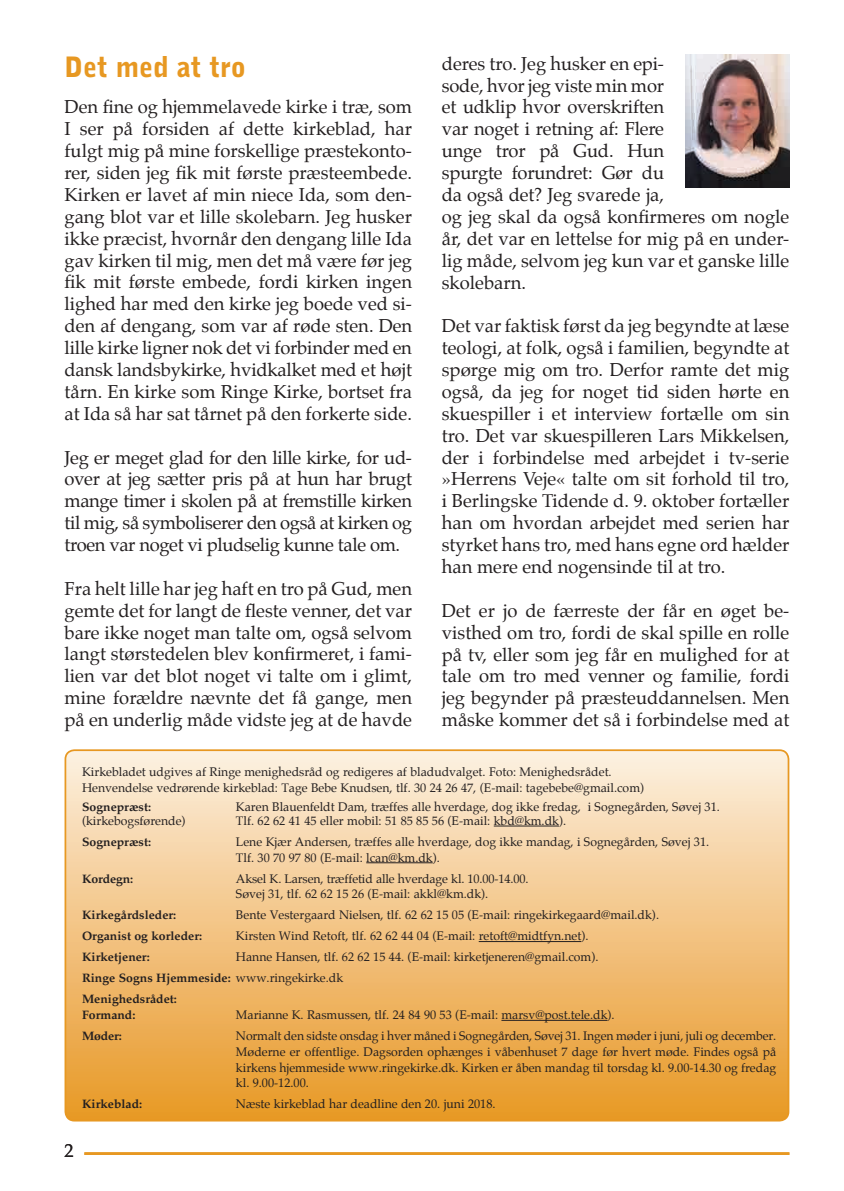
<style>
.page{position:relative;width:844px;height:1191px;background:#fff}
.page>*{position:absolute;margin:0;border:0;box-sizing:border-box;transform-origin:0 0}
.t1{font:900 28px "Bell Gothic BT";color:#e79822}
.t2{font:18.38px/21.9px "Palatino";color:#231f20;text-align:justify}
.t3{font:12.25px/15.8px "Palatino";color:#231f20;text-align:justify}
.t4{font:12.25px "Palatino Bold Os F";color:#231f20}
.s1{font-family:"Palatino"}
</style>
<div class="page">
<hr style="left:84px;top:1152px;width:705px;height:3px;background:#e79822">
<svg style="left:66px;top:751px;width:722px;height:369px;background:#f2c382"></svg>
<div style="left:64px;top:749px;width:725px;height:372px;border:2px solid #e79822;border-radius:9px"></div>
<hr style="left:493px;top:825px;width:66px;height:1px;background:#231f20">
<hr style="left:366px;top:862px;width:66px;height:1px;background:#231f20">
<hr style="left:478px;top:941px;width:103px;height:1px;background:#231f20">
<hr style="left:501px;top:1020px;width:106px;height:1px;background:#231f20">
<img style="left:685px;top:55px;width:104px;height:132px">
<p class="t1" style="left:64px;top:49px;width:182px">Det med at tro</p>
<p class="t2" style="left:64px;top:96px;width:349px">Den fine og hjemmelavede kirke i træ, som I ser på forsiden af dette kirkeblad, har fulgt mig på mine forskellige præstekonto&shy;rer, siden jeg fik mit første præsteembede.<br>Kirken er lavet af min niece Ida, som den&shy;gang blot var et lille skolebarn. Jeg husker ikke præcist, hvornår den dengang lille Ida gav kirken til mig, men det må være før jeg fik mit første embede, fordi kirken ingen lighed har med den kirke jeg boede ved si&shy;den af dengang, som var af røde sten. Den lille kirke ligner nok det vi forbinder med en dansk landsbykirke, hvidkalket med et højt tårn. En kirke som Ringe Kirke, bortset fra at Ida så har sat tårnet på den forkerte side.</p>
<p class="t2" style="left:64px;top:446px;width:349px">Jeg er meget glad for den lille kirke, for ud&shy;over at jeg sætter pris på at hun har brugt mange timer i skolen på at fremstille kirken til mig, så symboliserer den også at kirken og troen var noget vi pludselig kunne tale om.</p>
<p class="t2" style="left:64px;top:577px;width:349px">Fra helt lille har jeg haft en tro på Gud, men gemte det for langt de fleste venner, det var bare ikke noget man talte om, også selvom langt størstedelen blev konfirmeret, i fami&shy;lien var det blot noget vi talte om i glimt, mine forældre nævnte det få gange, men på en underlig måde vidste jeg at de havde</p>
<p class="t2" style="left:441px;top:52px;width:349px;text-align:left">deres tro. Jeg husker en epi-<br>sode, hvor jeg viste min mor<br>et udklip hvor overskriften<br>var noget i retning af: Flere<br>unge tror på Gud. Hun<br>spurgte forundret: Gør du<br>da også det? Jeg svarede ja,<br>og jeg skal da også konfirmeres om nogle år, det var en lettelse for mig på en under&shy;lig måde, selvom jeg kun var et ganske lille skolebarn.</p>
<p class="t2" style="left:441px;top:315px;width:349px">Det var faktisk først da jeg begyndte at læse teologi, at folk, også i familien, begyndte at spørge mig om tro. Derfor ramte det mig også, da jeg for noget tid siden hørte en skuespiller i et interview fortælle om sin tro. Det var skuespilleren Lars Mikkelsen, der i forbindelse med arbejdet i tv-serie »Herrens Veje« talte om sit forhold til tro, i Berlingske Tidende d. 9. oktober fortæller han om hvordan arbejdet med serien har styrket hans tro, med hans egne ord hælder han mere end nogensinde til at tro.</p>
<p class="t2" style="left:441px;top:599px;width:349px">Det er jo de færreste der får en øget be&shy;visthed om tro, fordi de skal spille en rolle på tv, eller som jeg får en mulighed for at tale om tro med venner og familie, fordi jeg begynder på præsteuddannelsen. Men måske kommer det så i forbindelse med at</p>
<p class="t3" style="left:82px;top:763px;width:531px">Kirkebladet udgives af Ringe menighedsråd og redigeres af bladudvalget. Foto: Menighedsrådet.</p>
<p class="t3" style="left:82px;top:779px;width:563px">Henvendelse vedrørende kirkeblad: Tage Bebe Knudsen, tlf. 30 24 26 47, (E-mail: tagebebe@gmail.com)</p>
<p class="t4" style="left:82px;top:799px;width:71px">Sognepræst:</p>
<p class="t3" style="left:236px;top:798px;width:485px">Karen Blauenfeldt Dam, træffes alle hverdage, dog ikke fredag, i Sognegården, Søvej 31.</p>
<p class="t3" style="left:82px;top:812px;width:105px">(kirkebogsførende)</p>
<p class="t3" style="left:236px;top:812px;width:331px">Tlf. 62 62 41 45 eller mobil: 51 85 85 56 (E-mail: kbd@km.dk).</p>
<p class="t4" style="left:82px;top:834px;width:71px">Sognepræst:</p>
<p class="t3" style="left:236px;top:833px;width:474px">Lene Kjær Andersen, træffes alle hverdage, dog ikke mandag, i Sognegården, Søvej 31.</p>
<p class="t3" style="left:236px;top:849px;width:205px">Tlf. 30 70 97 80 (E-mail: lcan@km.dk).</p>
<p class="t4" style="left:82px;top:871px;width:53px">Kordegn:</p>
<p class="t3" style="left:236px;top:870px;width:294px">Aksel K. Larsen, træffetid alle hverdage kl. 10.00-14.00.</p>
<p class="t3" style="left:236px;top:886px;width:254px">Søvej 31, tlf. 62 62 15 26 (E-mail: akkl@km.dk).</p>
<p class="t4" style="left:82px;top:908px;width:96px">Kirkegårdsleder:</p>
<p class="t3" style="left:236px;top:907px;width:424px">Bente Vestergaard Nielsen, tlf. 62 62 15 05 (E-mail: ringekirkegaard@mail.dk).</p>
<p class="t4" style="left:82px;top:929px;width:122px">Organist og korleder:</p>
<p class="t3" style="left:236px;top:928px;width:354px">Kirsten Wind Retoft, tlf. 62 62 44 04 (E-mail: retoft@midtfyn.net).</p>
<p class="t4" style="left:82px;top:950px;width:69px">Kirketjener:</p>
<p class="t3" style="left:236px;top:949px;width:364px">Hanne Hansen, tlf. 62 62 15 44. (E-mail: kirketjeneren@gmail.com).</p>
<p class="t4" style="left:82px;top:971px;width:262px">Ringe Sogns Hjemmeside: <span class="s1">www.ringekirke.dk</span></p>
<p class="t4" style="left:82px;top:992px;width:96px">Menighedsrådet:</p>
<p class="t4" style="left:82px;top:1007px;width:55px">Formand:</p>
<p class="t3" style="left:236px;top:1007px;width:380px">Marianne K. Rasmussen, tlf. 24 84 90 53 (E-mail: marsv@post.tele.dk).</p>
<p class="t4" style="left:82px;top:1028px;width:41px">Møder:</p>
<p class="t3" style="left:236px;top:1028px;width:541px">Normalt den sidste onsdag i hver måned i Sognegården, Søvej 31. Ingen møder i juni, juli og december.</p>
<p class="t3" style="left:236px;top:1043px;width:541px">Møderne er offentlige. Dagsorden ophænges i våbenhuset 7 dage før hvert møde. Findes også på kirkens hjemmeside www.ringekirke.dk. Kirken er åben mandag til torsdag kl. 9.00-14.30 og fredag kl. 9.00-12.00.</p>
<p class="t4" style="left:82px;top:1097px;width:62px">Kirkeblad:</p>
<p class="t3" style="left:236px;top:1096px;width:261px">Næste kirkeblad har deadline den 20. juni 2018.</p>
<p class="t2" style="left:64px;top:1139px;width:11px">2</p>
</div>
